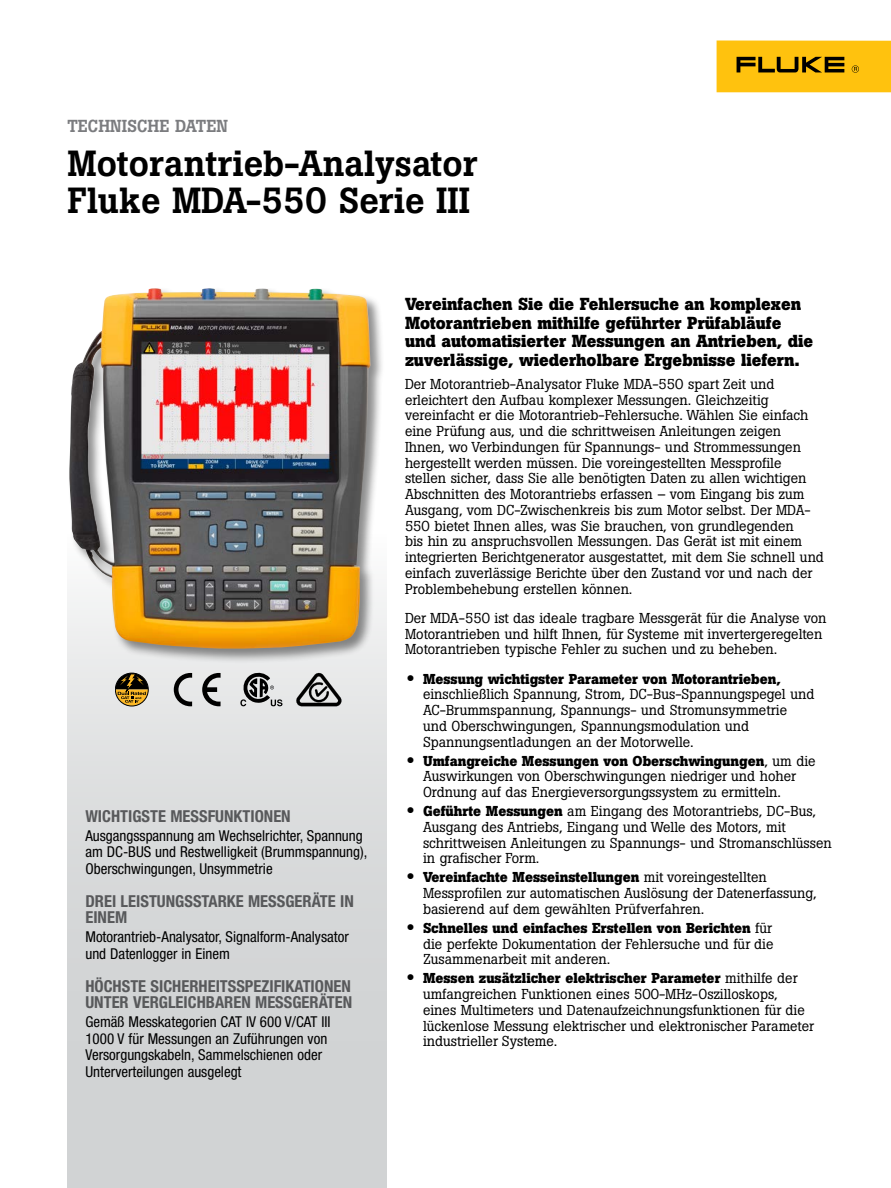
<style>
.page{position:relative;width:891px;height:1188px;background:#fff}
.page>*{position:absolute;margin:0;border:0;box-sizing:border-box;transform-origin:0 0}
.t1{font:500 36px/37.5px "Boton Pro";color:#000}
.t2{font:700 17.25px/18.8px "Boton Pro";color:#000}
.t3{font:500 17.25px "Boton Pro";color:#7b7c7f}
.t4{font:700 condensed 16.5px/16.5px "Helvetica Neue LT Pro";color:#58595b}
.t5{font:condensed 15px/16.5px "Helvetica Neue LT Pro";color:#000}
.t6{font:14.25px/15.8px "Boton Pro";color:#000}
.s1{font-family:"Helvetica Neue LT Pro";font-weight:500;font-stretch:expanded;font-size:16.5px}
.s2{font-weight:700}
</style>
<div class="page">
<div style="left:67px;top:534px;width:320px;height:654px;background:#d1d3d4"></div>
<div style="left:68px;top:287px;width:317px;height:376px;background:#000;opacity:.45"></div>
<img style="left:69px;top:288px;width:301px;height:362px">
<svg style="left:115px;top:673px;width:33px;height:33px"></svg>
<svg style="left:174px;top:673px;width:18px;height:33px"></svg>
<svg style="left:202px;top:673px;width:18px;height:33px"></svg>
<svg style="left:240px;top:673px;width:42px;height:33px"></svg>
<svg style="left:296px;top:672px;width:46px;height:34px"></svg>
<div style="left:717px;top:40px;width:174px;height:52px;background:#ffc20e"></div>
<svg style="left:737px;top:57px;width:107px;height:15px"></svg>
<svg style="left:852px;top:65px;width:7px;height:8px"></svg>
<p class="t3" style="left:68px;top:115px;width:162px">TECHNISCHE DATEN</p>
<h1 class="t1" style="left:68px;top:144px;width:412px">Motorantrieb-Analysator<br>Fluke MDA-550 Serie III</h1>
<p class="t4" style="left:85px;top:808px;width:207px">WICHTIGSTE MESSFUNKTIONEN</p>
<p class="t5" style="left:85px;top:827px;width:283px">Ausgangsspannung am Wechselrichter, Spannung am DC-BUS und Restwelligkeit (Brummspannung),<br>Oberschwingungen, Unsymmetrie</p>
<p class="t4" style="left:85px;top:893px;width:270px">DREI LEISTUNGSSTARKE MESSGERÄTE IN<br>EINEM</p>
<p class="t5" style="left:85px;top:929px;width:265px">Motorantrieb-Analysator, Signalform-Analysator und Datenlogger in Einem</p>
<p class="t4" style="left:85px;top:978px;width:268px">HÖCHSTE SICHERHEITSSPEZIFIKATIONEN<br>UNTER VERGLEICHBAREN MESSGERÄTEN</p>
<p class="t5" style="left:85px;top:1014px;width:247px">Gemäß Messkategorien CAT IV 600 V/CAT III 1000 V für Messungen an Zuführungen von Versorgungskabeln, Sammelschienen oder Unterverteilungen ausgelegt</p>
<p class="t2" style="left:405px;top:295px;width:410px">Vereinfachen Sie die Fehlersuche an komplexen Motorantrieben mithilfe geführter Prüfabläufe und automatisierter Messungen an Antrieben, die zuverlässige, wiederholbare Ergebnisse liefern.</p>
<p class="t6" style="left:405px;top:376px;width:421px">Der Motorantrieb-Analysator Fluke MDA-550 spart Zeit und erleichtert den Aufbau komplexer Messungen. Gleichzeitig vereinfacht er die Motorantrieb-Fehlersuche. Wählen Sie einfach eine Prüfung aus, und die schrittweisen Anleitungen zeigen Ihnen, wo Verbindungen für Spannungs- und Strommessungen hergestellt werden müssen. Die voreingestellten Messprofile stellen sicher, dass Sie alle benötigten Daten zu allen wichtigen Abschnitten des Motorantriebs erfassen – vom Eingang bis zum Ausgang, vom DC-Zwischenkreis bis zum Motor selbst. Der MDA-550 bietet Ihnen alles, was Sie brauchen, von grundlegenden<br>bis hin zu anspruchsvollen Messungen. Das Gerät ist mit einem integrierten Berichtgenerator ausgestattet, mit dem Sie schnell und einfach zuverlässige Berichte über den Zustand vor und nach der Problembehebung erstellen können.</p>
<p class="t6" style="left:405px;top:610px;width:423px">Der MDA-550 ist das ideale tragbare Messgerät für die Analyse von<br>Motorantrieben und hilft Ihnen, für Systeme mit invertergeregelten<br>Motorantrieben typische Fehler zu suchen und zu beheben.</p>
<p class="t6" style="left:423px;top:671px;width:393px;text-indent:-17px"><span class="s1">•</span> <span class="s2">Messung wichtigster Parameter von Motorantrieben, </span>einschließlich Spannung, Strom, DC-Bus-Spannungspegel und AC-Brummspannung, Spannungs- und Stromunsymmetrie und Oberschwingungen, Spannungsmodulation und Spannungsentladungen an der Motorwelle.</p>
<p class="t6" style="left:423px;top:753px;width:394px;text-indent:-17px"><span class="s1">•</span> <span class="s2">Umfangreiche Messungen von Oberschwingungen</span>, um die<br>Auswirkungen von Oberschwingungen niedriger und hoher<br>Ordnung auf das Energieversorgungssystem zu ermitteln.</p>
<p class="t6" style="left:423px;top:803px;width:410px;text-indent:-17px"><span class="s1">•</span> <span class="s2">Geführte Messungen</span> am Eingang des Motorantriebs, DC-Bus, Ausgang des Antriebs, Eingang und Welle des Motors, mit schrittweisen Anleitungen zu Spannungs- und Stromanschlüssen in grafischer Form.</p>
<p class="t6" style="left:423px;top:869px;width:395px;text-indent:-17px"><span class="s1">•</span> <span class="s2">Vereinfachte Messeinstellungen</span> mit voreingestellten<br>Messprofilen zur automatischen Auslösung der Datenerfassung, basierend auf dem gewählten Prüfverfahren.</p>
<p class="t6" style="left:423px;top:920px;width:352px;text-align:justify;text-indent:-17px"><span class="s1">•</span> <span class="s2">Schnelles und einfaches Erstellen von Berichten</span> für die perfekte Dokumentation der Fehlersuche und für die Zusammenarbeit mit anderen.</p>
<p class="t6" style="left:423px;top:970px;width:393px;text-indent:-17px"><span class="s1">•</span> <span class="s2">Messen zusätzlicher elektrischer Parameter</span> mithilfe der umfangreichen Funktionen eines 500-MHz-Oszilloskops, eines Multimeters und Datenaufzeichnungsfunktionen für die lückenlose Messung elektrischer und elektronischer Parameter industrieller Systeme.</p>
</div>
